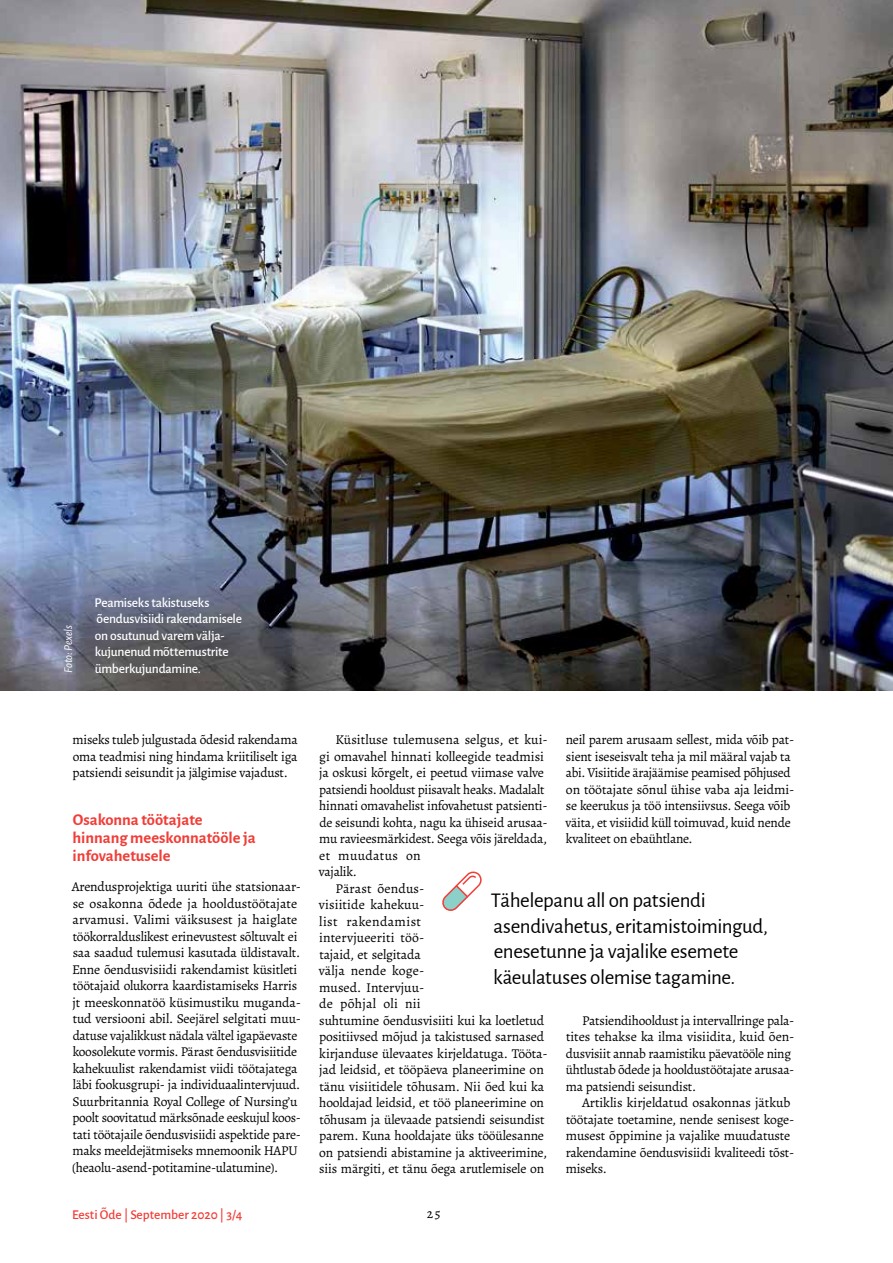
<style>
.page{position:relative;width:893px;height:1263px;background:#fff}
.page>*{position:absolute;margin:0;border:0;box-sizing:border-box;transform-origin:0 0}
.t1{font:21px/25.5px "Alegreya Sans";letter-spacing:-.02em;color:#000}
.t2{font:700 16.5px/18px "Alegreya Sans";color:#f13d37}
.t3{font:13.5px/16.5px "Alegreya";letter-spacing:-.015em;color:#000}
.t4{font:500 13.5px/16.5px "Alegreya Sans";letter-spacing:-.02em;color:#fff}
.t5{font:13.5px "Alegreya";letter-spacing:.005em;color:#000}
.t6{font:500 13.5px "Alegreya Sans";color:#f13d37}
.t7{font:13.5px "Alegreya";letter-spacing:.025em;color:#000}
.t8{font:13.5px "Alegreya";letter-spacing:.015em;color:#000}
.t9{font:13.5px "Alegreya";letter-spacing:.02em;color:#000}
.t10{font:italic 12px "Alegreya Sans";letter-spacing:-.025em;color:#fff}
</style>
<div class="page">
<img style="left:0;top:0;width:893px;height:690px">
<svg style="left:442px;top:871px;width:40px;height:40px"></svg>
<p class="t10" style="left:60px;top:673px;width:49px;rotate:-90deg">Foto: Pexels</p>
<p class="t4" style="left:95px;top:593px;width:149px">Peamiseks takistuseks õendusvisiidi rakendamisele on osutunud varem välja&shy;kujunenud mõttemustrite</p>
<p class="t4" style="left:95px;top:659px;width:108px">ümberkujundamine.</p>
<p class="t3" style="left:72px;top:731px;width:227px;text-align:justify">miseks tuleb julgustada õdesid rakendama oma teadmisi ning hindama kriitiliselt iga patsiendi seisundit ja jälgimise vajadust.</p>
<p class="t2" style="left:73px;top:810px;width:185px">Osakonna töötajate hinnang meeskonnatööle ja infovahetusele</p>
<p class="t3" style="left:72px;top:878px;width:231px">Arendusprojektiga uuriti ühe statsionaar&shy;se osakonna õdede ja hooldustöötajate arvamusi. Valimi väiksusest ja haiglate töökorralduslikest erinevustest sõltuvalt ei saa saadud tulemusi kasutada üldistavalt.<br>Enne õendusvisiidi rakendamist küsitleti töötajaid olukorra kaardistamiseks Harris jt meeskonnatöö küsimustiku muganda&shy;tud versiooni abil. Seejärel selgitati muu&shy;datuse vajalikkust nädala vältel igapäevaste koosolekute vormis. Pärast õendusvisiitide kahekuulist rakendamist viidi töötajatega läbi fookusgrupi- ja individuaalintervjuud.<br>Suurbritannia Royal College of Nursing’u poolt soovitatud märksõnade eeskujul koos&shy;tati töötajaile õendusvisiidi aspektide pare&shy;maks meeldejätmiseks mnemoonik HAPU (heaolu-asend-potitamine-ulatumine).</p>
<p class="t6" style="left:72px;top:1204px;width:172px">Eesti Õde | September 2020 | 3/4</p>
<p class="t3" style="left:336px;top:731px;width:214px">Küsitluse tulemusena selgus, et kui-</p>
<p class="t3" style="left:319px;top:748px;width:226px">gi omavahel hinnati kolleegide teadmisi</p>
<p class="t3" style="left:319px;top:764px;width:226px">ja oskusi kõrgelt, ei peetud viimase valve</p>
<p class="t3" style="left:319px;top:781px;width:227px">patsiendi hooldust piisavalt heaks. Madalalt</p>
<p class="t3" style="left:319px;top:797px;width:230px">hinnati omavahelist infovahetust patsienti-</p>
<p class="t3" style="left:319px;top:814px;width:230px">de seisundi kohta, nagu ka ühiseid arusaa-</p>
<p class="t3" style="left:319px;top:830px;width:229px">mu ravieesmärkidest. Seega võis järeldada,</p>
<p class="t9" style="left:319px;top:847px;width:103px">et muudatus on</p>
<p class="t3" style="left:319px;top:863px;width:39px">vajalik.</p>
<p class="t5" style="left:336px;top:880px;width:90px">Pärast õendus-</p>
<p class="t5" style="left:319px;top:896px;width:107px">visiitide kahekuu-</p>
<p class="t7" style="left:319px;top:913px;width:103px">list rakendamist</p>
<p class="t5" style="left:319px;top:929px;width:107px">intervjueeriti töö-</p>
<p class="t3" style="left:319px;top:946px;width:103px">tajaid, et selgitada</p>
<p class="t5" style="left:319px;top:962px;width:107px">välja nende koge-</p>
<p class="t3" style="left:319px;top:979px;width:107px">mused. Intervjuu-</p>
<p class="t8" style="left:319px;top:995px;width:103px">de põhjal oli nii</p>
<p class="t3" style="left:319px;top:1012px;width:226px">suhtumine õendusvisiiti kui ka loetletud</p>
<p class="t3" style="left:319px;top:1028px;width:226px">positiivsed mõjud ja takistused sarnased</p>
<p class="t3" style="left:319px;top:1045px;width:230px">kirjanduse ülevaates kirjeldatuga. Tööta-</p>
<p class="t3" style="left:319px;top:1061px;width:226px">jad leidsid, et tööpäeva planeerimine on</p>
<p class="t3" style="left:319px;top:1078px;width:226px">tänu visiitidele tõhusam. Nii õed kui ka</p>
<p class="t3" style="left:319px;top:1094px;width:226px">hooldajad leidsid, et töö planeerimine on</p>
<p class="t3" style="left:319px;top:1111px;width:227px">tõhusam ja ülevaade patsiendi seisundist</p>
<p class="t3" style="left:319px;top:1127px;width:226px">parem. Kuna hooldajate üks tööülesanne</p>
<p class="t3" style="left:319px;top:1144px;width:229px">on patsiendi abistamine ja aktiveerimine,</p>
<p class="t3" style="left:319px;top:1160px;width:226px">siis märgiti, et tänu õega arutlemisele on</p>
<p class="t3" style="left:566px;top:731px;width:230px">neil parem arusaam sellest, mida võib pat&shy;sient iseseisvalt teha ja mil määral vajab ta abi. Visiitide ärajäämise peamised põhjused on töötajate sõnul ühise vaba aja leidmi&shy;se keerukus ja töö intensiivsus. Seega võib väita, et visiidid küll toimuvad, kuid nende kvaliteet on ebaühtlane.</p>
<h1 class="t1" style="left:491px;top:887px;width:278px">Tähelepanu all on patsiendi asendivahetus, eritamistoimingud, enesetunne ja vajalike esemete käeulatuses olemise tagamine.</h1>
<p class="t3" style="left:566px;top:1012px;width:230px;text-indent:17px">Patsiendihooldust ja intervallringe pala&shy;tites tehakse ka ilma visiidita, kuid õen&shy;dusvisiit annab raamistiku päevatööle ning ühtlustab õdede ja hooldustöötajate arusaa&shy;ma patsiendi seisundist.</p>
<p class="t3" style="left:566px;top:1094px;width:230px;text-indent:16px">Artiklis kirjeldatud osakonnas jätkub töötajate toetamine, nende senisest koge&shy;musest õppimine ja vajalike muudatuste rakendamine õendusvisiidi kvaliteedi tõst&shy;miseks.</p>
<p class="t3" style="left:427px;top:1206px;width:15px">25</p>
</div>
